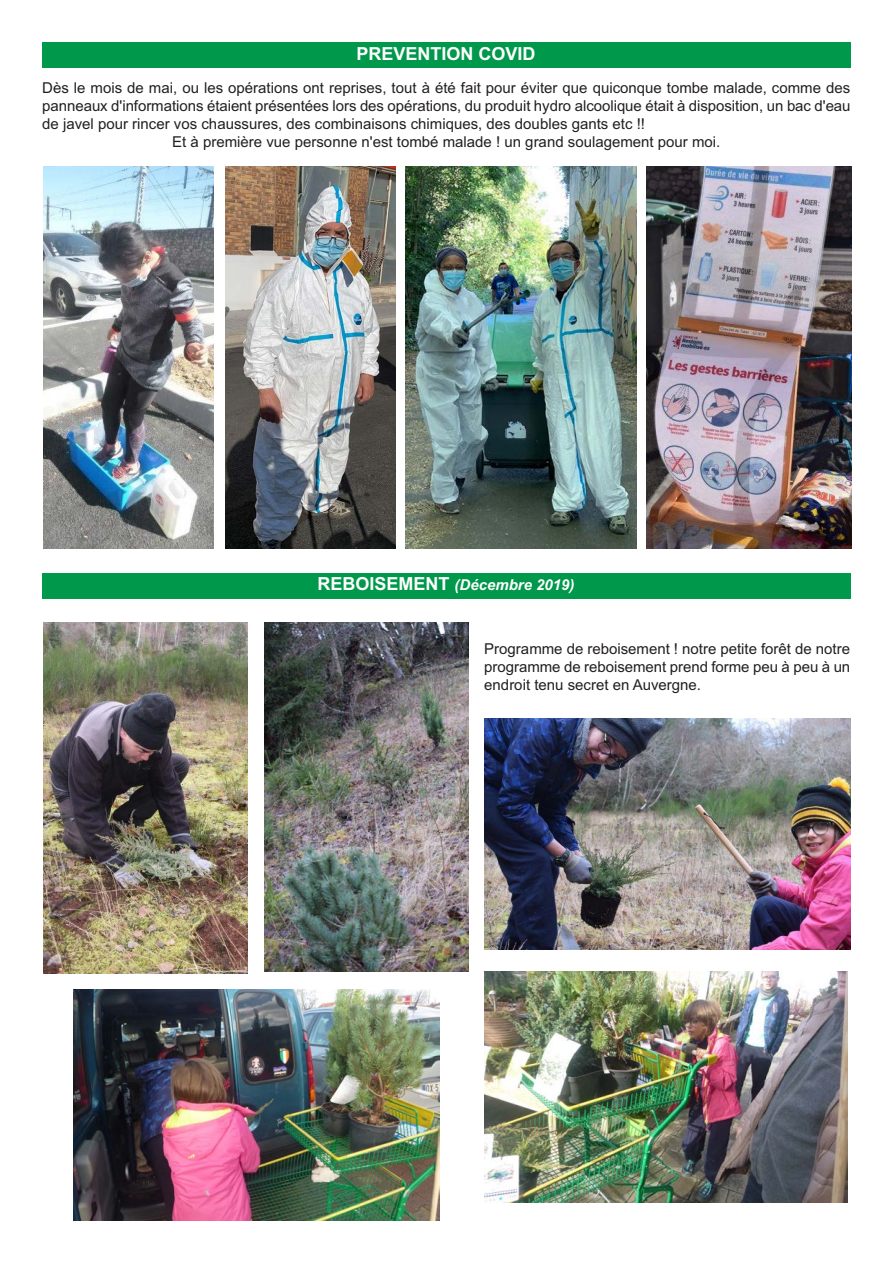
<style>
.page{position:relative;width:893px;height:1263px;background:#fff}
.page>*{position:absolute;margin:0;border:0;box-sizing:border-box;transform-origin:0 0}
.t1{font:700 18px "Arial";color:#fff}
.t2{font:15px/18px "Arial";color:#231f20;text-align:justify}
.t3{font:italic 700 15px "Arial";color:#fff}
.s1{font-style:normal;font-size:18px}
</style>
<div class="page">
<div style="left:42px;top:43px;width:808px;height:25px;background:#00984a"></div>
<img style="left:647px;top:166px;width:204px;height:383px">
<img style="left:43px;top:166px;width:170px;height:383px">
<div style="left:42px;top:573px;width:808px;height:26px;background:#00984a"></div>
<img style="left:485px;top:718px;width:365px;height:231px">
<img style="left:264px;top:623px;width:205px;height:349px">
<img style="left:43px;top:623px;width:205px;height:350px">
<img style="left:226px;top:166px;width:170px;height:383px">
<img style="left:406px;top:166px;width:231px;height:383px">
<img style="left:484px;top:972px;width:364px;height:230px">
<img style="left:74px;top:989px;width:365px;height:231px">
<p class="t1" style="left:357px;top:43px;width:181px">PREVENTION COVID</p>
<p class="t2" style="left:42px;top:79px;width:810px">Dès le mois de mai, ou les opérations ont reprises, tout à été fait pour éviter que quiconque tombe malade, comme des</p>
<p class="t2" style="left:42px;top:97px;width:810px">panneaux d'informations étaient présentées lors des opérations, du produit hydro alcoolique était à disposition, un bac d'eau</p>
<p class="t2" style="left:42px;top:115px;width:604px">de javel pour rincer vos chaussures, des combinaisons chimiques, des doubles gants etc !!</p>
<p class="t2" style="left:172px;top:133px;width:550px">Et à première vue personne n'est tombé malade ! un grand soulagement pour moi.</p>
<p class="t3" style="left:318px;top:576px;width:259px"><span class="s1">REBOISEMENT</span> (Décembre 2019)</p>
<p class="t2" style="left:484px;top:639px;width:367px">Programme de reboisement ! notre petite forêt de notre programme de reboisement prend forme peu à peu à un endroit tenu secret en Auvergne.</p>
</div>
